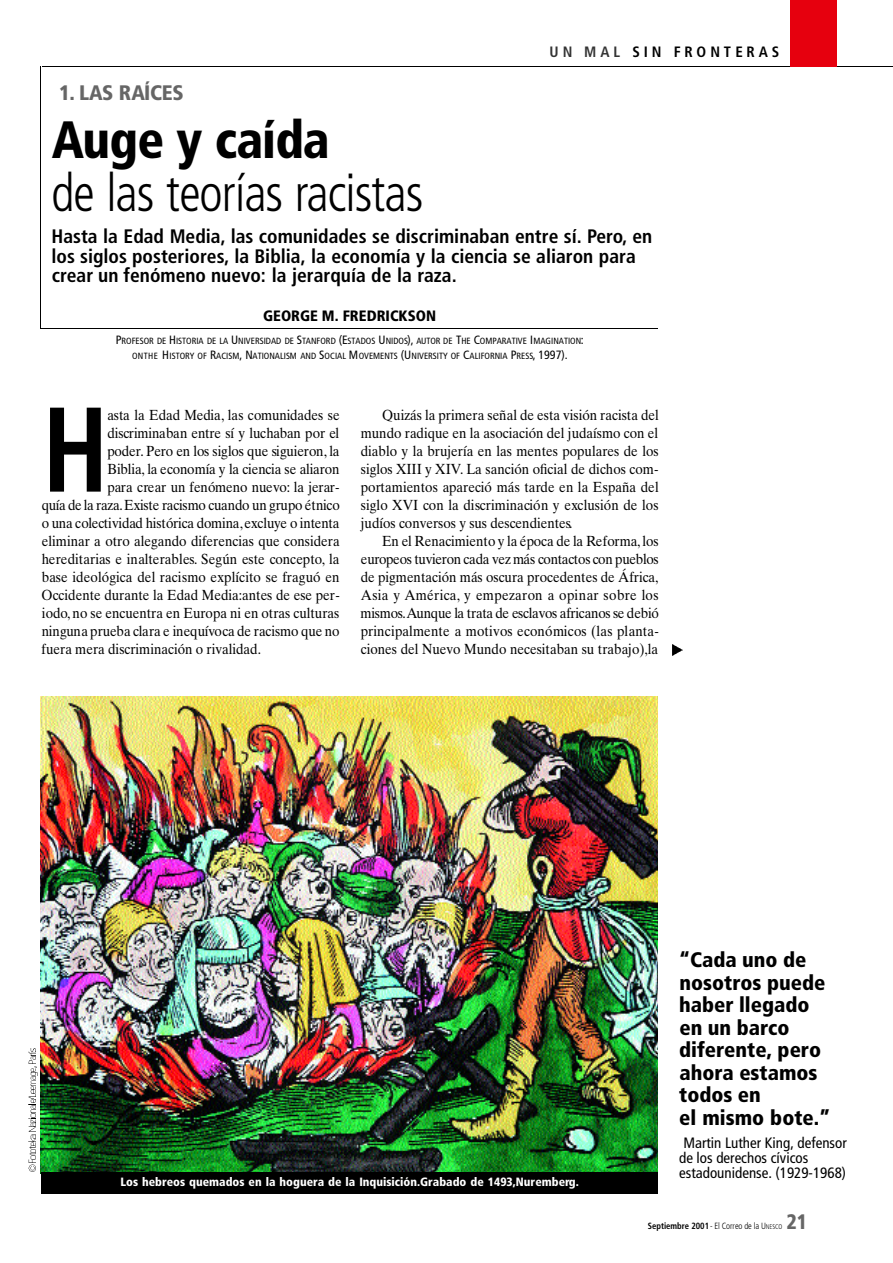
<style>
.page{position:relative;width:893px;height:1263px;background:#fff}
.page>*{position:absolute;margin:0;border:0;box-sizing:border-box;transform-origin:0 0}
.t1{font:700 condensed 120.3px "Frutiger";color:#000;scale:.91 1}
.t2{font:300 condensed 52.5px "Frutiger";letter-spacing:-.02em;color:#000;scale:.95 1}
.t3{font:900 condensed 52.5px "Frutiger";letter-spacing:-.02em;color:#000;scale:.95 1}
.t4{font:900 condensed 21px/22.5px "Frutiger";color:#000}
.t5{font:900 condensed 21px "Frutiger";letter-spacing:-.01em;color:#666}
.t6{font:900 condensed 21px "Frutiger";letter-spacing:-.01em;color:#666;scale:.95 1}
.t7{font:700 condensed 19.5px/19.5px "Frutiger";color:#000}
.t8{font:condensed 15px/15px "Frutiger";color:#000}
.t9{font:900 condensed 15px "Frutiger";color:#000}
.t10{font:700 condensed 15px "Frutiger";letter-spacing:.25em;color:#000}
.t11{font:14.7px/18px "Times Ten";color:#000;text-align:justify;scale:.91 1}
.t12{font:14.7px "Times Ten";letter-spacing:-.02em;color:#000;scale:.91 1}
.t13{font:900 condensed 12px "Frutiger";color:#fff}
.t14{font:condensed 9px/15px "Frutiger";color:#000;text-align:center}
.t15{font:700 condensed 9px "Frutiger";color:#000;scale:.95 1}
.s1{color:#333}
.s2{font-size:12px}
.s3{font-weight:300}
.s4{font-weight:300;font-size:6.75px}
</style>
<div class="page">
<hr style="left:41px;top:328px;width:616px;height:1px;background:#000">
<img style="left:672px;top:644px;width:10px;height:12px">
<img style="left:41px;top:696px;width:616px;height:476px">
<hr style="left:40px;top:67px;width:1px;height:262px;background:#000">
<div style="left:41px;top:1172px;width:616px;height:22px;background:#000"></div>
<hr style="left:42px;top:66px;width:850px;height:1px;background:#000">
<div style="left:789px;top:0;width:47px;height:67px;background:#e6000e"></div>
<svg style="left:28px;top:1049px;width:9px;height:123px"></svg>
<h3 class="t5" style="left:59px;top:84px;width:126px">1 . LAS RAÍCES</h3>
<p class="t10" style="left:549px;top:46px;width:231px"><span class="s1">UN MAL</span> SIN FRONTERAS</p>
<h2 class="t3" style="left:52px;top:119px;width:294px">Auge y caída</h2>
<h2 class="t2" style="left:52px;top:171px;width:393px">de las teorías ra c i s t a s</h2>
<h3 class="t7" style="left:51px;top:228px;width:602px">Hasta la Edad Media, las comunidades se discriminaban entre sí. Pero, en los siglos posteriores, la Biblia, la economía y la ciencia se aliaron para crear un fenómeno nuevo: la jerarquía de la raza.</h3>
<p class="t9" style="left:263px;top:310px;width:174px">GEORGE M. FREDRICKSON</p>
<p class="t14" style="left:116px;top:334px;width:469px"><span class="s2">P</span>ROFESOR DE <span class="s2">H</span>ISTORIA DE LA <span class="s2">U</span>NIVERSIDAD DE <span class="s2">S</span>TANFORD <span class="s2">(E</span>STADOS <span class="s2">U</span>NIDOS<span class="s2">),</span> AUTOR DE <span class="s2">T</span>HE <span class="s2">C</span>OMPARATIVE <span class="s2">I</span>MAGINATION<span class="s2">:<br></span>ONTHE <span class="s2">H</span>ISTORY OF <span class="s2">R</span>ACISM<span class="s2">, N</span>ATIONALISM AND <span class="s2">S</span>OCIAL <span class="s2">M</span>OVEMENTS <span class="s2">(U</span>NIVERSITY OF <span class="s2">C</span>ALIFORNIA <span class="s2">P</span>RESS<span class="s2">, 1997).</span></p>
<h1 class="t1" style="left:42px;top:401px;width:75px">H</h1>
<p class="t11" style="left:107px;top:407px;width:257px">asta la Edad Media, las comunidades se</p>
<p class="t11" style="left:107px;top:425px;width:256px">discriminaban entre sí y luchaban por el</p>
<p class="t11" style="left:107px;top:443px;width:257px">p o d e r. Pero en los siglos que siguieron, l a</p>
<p class="t11" style="left:108px;top:461px;width:256px">B i b l i a , la economía y la ciencia se aliaron</p>
<p class="t11" style="left:107px;top:479px;width:257px">para crear un fenómeno nuevo: la jerar-</p>
<p class="t12" style="left:42px;top:499px;width:329px">quía de la raza.Existe racismo cuando un grupo étnico</p>
<p class="t11" style="left:42px;top:515px;width:329px">o una colectividad histórica domina,excluye o intenta</p>
<p class="t11" style="left:42px;top:533px;width:329px">eliminar a otro alegando diferencias que considera</p>
<p class="t11" style="left:42px;top:551px;width:328px">hereditarias e inalterables. Según este concepto, l a</p>
<p class="t11" style="left:42px;top:569px;width:328px">base ideológica del racismo explícito se fraguó en</p>
<p class="t11" style="left:42px;top:587px;width:329px">Occidente durante la Edad Media:antes de ese per-</p>
<p class="t11" style="left:42px;top:605px;width:328px">iodo, no se encuentra en Europa ni en otras culturas</p>
<p class="t11" style="left:42px;top:623px;width:329px">ninguna prueba clara e inequívoca de racismo que no</p>
<p class="t11" style="left:42px;top:641px;width:242px">fuera mera discriminación o rivalidad.</p>
<p class="t11" style="left:361px;top:407px;width:329px;text-indent:21px">Quizás la primera señal de esta visión racista del mundo radique en la asociación del judaísmo con el diablo y la brujería en las mentes populares de los siglos XIII y XIV. La sanción oficial de dichos com&shy;portamientos apareció más tarde en la España del siglo XVI con la discriminación y exclusión de los judíos conversos y sus descendientes.</p>
<p class="t11" style="left:360px;top:533px;width:329px;text-indent:21px">En el Renacimiento y la época de la Reforma,l o s europeos tuvieron cada vez más contactos con pueblos de pigmentación más oscura procedentes de África, Asia y A m é r i c a , y empezaron a opinar sobre los m i s m o s.Aunque la trata de esclavos africanos se debió principalmente a motivos económicos (las planta&shy;ciones del Nuevo Mundo necesitaban su trabajo),la</p>
<p class="t13" style="left:120px;top:1177px;width:460px">Los hebreos quemados en la hoguera de la Inquisición.Grabado de 1493,Nuremberg.</p>
<h3 class="t4" style="left:679px;top:950px;width:153px">“Cada uno de nosotros puede haber llegado en un barco diferente, pero ahora estamos todos en<br>el mismo bote.”</h3>
<p class="t8" style="left:679px;top:1137px;width:169px">Martin Luther King, defensor de los derechos cívicos estadounidense. (1929-1968)</p>
<p class="t15" style="left:648px;top:1222px;width:143px">Septiembre 2001<span class="s3">- El Correo de la U</span><span class="s4">NESCO</span></p>
<h3 class="t6" style="left:786px;top:1214px;width:23px">21</h3>
</div>
